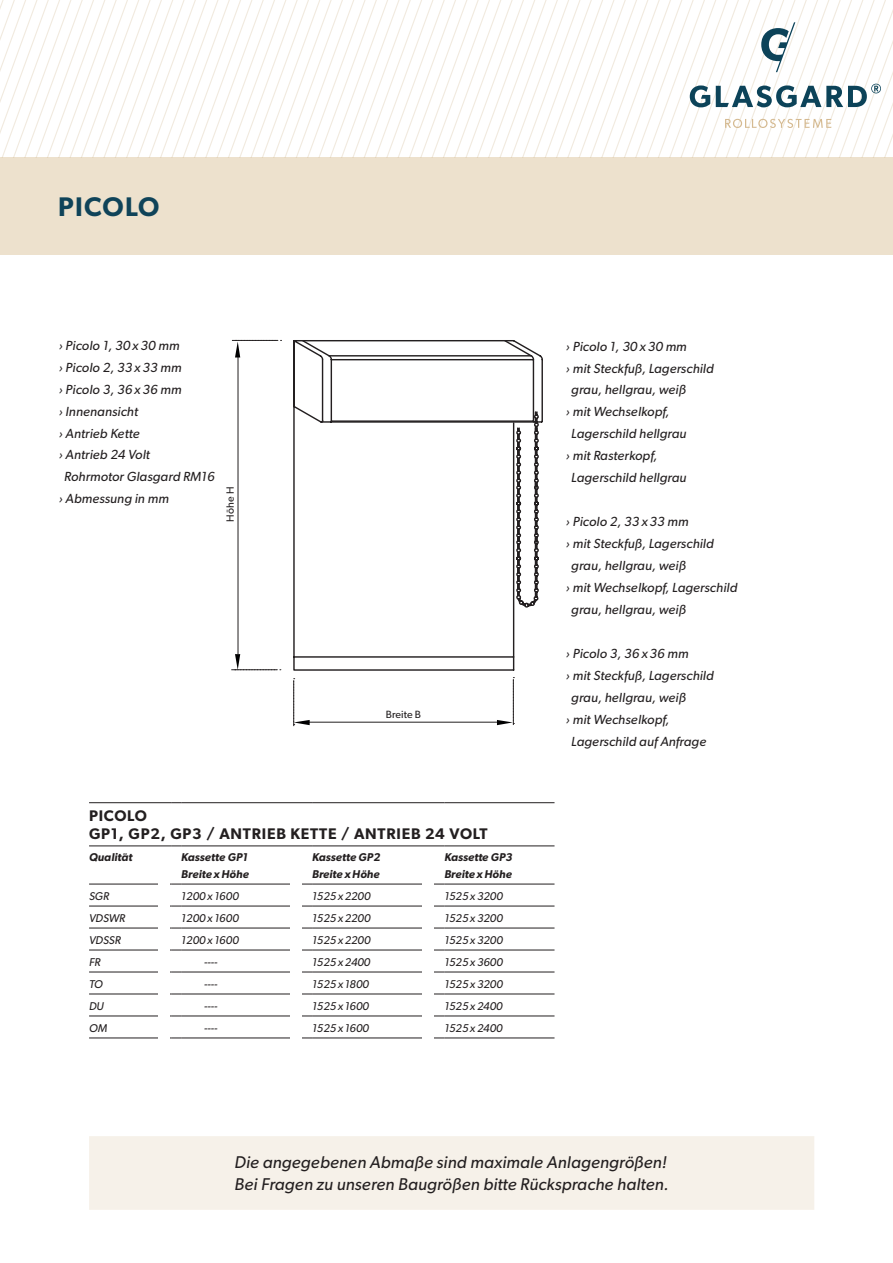
<style>
.page{position:relative;width:893px;height:1263px;background:#fff}
.page>*{position:absolute;margin:0;border:0;box-sizing:border-box;transform-origin:0 0}
.t1{font:600 27px "Gibson";letter-spacing:.05em;color:#0f4359}
.t2{font:italic 17.1px/21.9px "Gibson";letter-spacing:.01em;color:#231f20}
.t3{font:600 15.45px/18px "Gibson";letter-spacing:.05em;color:#231f20}
.t4{font:italic 13.2px "Gibson";letter-spacing:.01em;color:#231f20}
.t5{font:italic 11.25px "Gibson";color:#231f20}
.t6{font:italic 600 11.25px/16.2px "Gibson";letter-spacing:.01em;color:#231f20}
.t7{font:10.5px "Gibson";letter-spacing:.01em;color:#231f20}
</style>
<div class="page">
<div style="left:89px;top:1136px;width:725px;height:74px;background:#f6f1e9"></div>
<hr style="left:231px;top:669px;width:46px;height:1px;background:#231f20">
<svg style="left:235px;top:654px;width:46px;height:16px"></svg>
<hr style="left:302px;top:722px;width:199px;height:1px;background:#231f20">
<hr style="left:238px;top:355px;width:1px;height:299px;background:#231f20">
<svg style="left:235px;top:340px;width:47px;height:17px"></svg>
<hr style="left:232px;top:340px;width:46px;height:1px;background:#231f20">
<div style="left:0;top:157px;width:893px;height:98px;background:#ede1cd"></div>
<svg style="left:557px;top:0;width:10px;height:157px"></svg>
<svg style="left:567px;top:0;width:10px;height:157px"></svg>
<svg style="left:577px;top:0;width:10px;height:157px"></svg>
<svg style="left:587px;top:0;width:10px;height:157px"></svg>
<svg style="left:597px;top:0;width:10px;height:157px"></svg>
<svg style="left:497px;top:677px;width:17px;height:48px"></svg>
<hr style="left:513px;top:679px;width:1px;height:46px;background:#231f20">
<svg style="left:293px;top:678px;width:17px;height:47px"></svg>
<hr style="left:293px;top:680px;width:1px;height:46px;background:#231f20">
<hr style="left:89px;top:802px;width:82px;height:1px;background:#231f20">
<hr style="left:181px;top:802px;width:131px;height:1px;background:#231f20">
<hr style="left:312px;top:802px;width:132px;height:1px;background:#231f20">
<hr style="left:444px;top:802px;width:110px;height:1px;background:#231f20">
<hr style="left:89px;top:845px;width:82px;height:1px;background:#231f20">
<hr style="left:181px;top:845px;width:131px;height:1px;background:#231f20">
<hr style="left:312px;top:845px;width:132px;height:1px;background:#231f20">
<hr style="left:444px;top:845px;width:110px;height:1px;background:#231f20">
<hr style="left:89px;top:884px;width:82px;height:1px;background:#231f20">
<hr style="left:181px;top:884px;width:131px;height:1px;background:#231f20">
<hr style="left:312px;top:884px;width:132px;height:1px;background:#231f20">
<hr style="left:444px;top:884px;width:110px;height:1px;background:#231f20">
<hr style="left:89px;top:906px;width:82px;height:1px;background:#231f20">
<hr style="left:181px;top:906px;width:131px;height:1px;background:#231f20">
<hr style="left:312px;top:906px;width:132px;height:1px;background:#231f20">
<hr style="left:444px;top:906px;width:110px;height:1px;background:#231f20">
<hr style="left:89px;top:928px;width:82px;height:1px;background:#231f20">
<hr style="left:181px;top:928px;width:131px;height:1px;background:#231f20">
<hr style="left:312px;top:928px;width:132px;height:1px;background:#231f20">
<hr style="left:444px;top:928px;width:110px;height:1px;background:#231f20">
<hr style="left:89px;top:949px;width:82px;height:1px;background:#231f20">
<hr style="left:181px;top:949px;width:131px;height:1px;background:#231f20">
<hr style="left:312px;top:949px;width:132px;height:1px;background:#231f20">
<hr style="left:444px;top:949px;width:110px;height:1px;background:#231f20">
<hr style="left:89px;top:971px;width:82px;height:1px;background:#231f20">
<hr style="left:181px;top:971px;width:131px;height:1px;background:#231f20">
<hr style="left:312px;top:971px;width:132px;height:1px;background:#231f20">
<hr style="left:444px;top:971px;width:110px;height:1px;background:#231f20">
<hr style="left:89px;top:993px;width:82px;height:1px;background:#231f20">
<hr style="left:181px;top:993px;width:131px;height:1px;background:#231f20">
<hr style="left:312px;top:993px;width:132px;height:1px;background:#231f20">
<hr style="left:444px;top:993px;width:110px;height:1px;background:#231f20">
<hr style="left:89px;top:1015px;width:82px;height:1px;background:#231f20">
<hr style="left:181px;top:1015px;width:131px;height:1px;background:#231f20">
<hr style="left:312px;top:1015px;width:132px;height:1px;background:#231f20">
<hr style="left:444px;top:1015px;width:110px;height:1px;background:#231f20">
<hr style="left:89px;top:1037px;width:82px;height:1px;background:#231f20">
<hr style="left:181px;top:1037px;width:131px;height:1px;background:#231f20">
<hr style="left:312px;top:1037px;width:132px;height:1px;background:#231f20">
<hr style="left:444px;top:1037px;width:110px;height:1px;background:#231f20">
<div style="left:158px;top:856px;width:12px;height:272px;background:#fff"></div>
<svg style="left:293px;top:340px;width:222px;height:331px"></svg>
<svg style="left:301px;top:340px;width:242px;height:268px"></svg>
<div style="left:290px;top:853px;width:12px;height:218px;background:#fff"></div>
<div style="left:422px;top:857px;width:12px;height:218px;background:#fff"></div>
<svg style="left:607px;top:0;width:286px;height:157px"></svg>
<h1 class="t1" style="left:58px;top:191px;width:103px">PICOLO</h1>
<p class="t4" style="left:59px;top:337px;width:122px">› Picolo 1, 30 x 30 mm</p>
<p class="t4" style="left:59px;top:359px;width:124px">› Picolo 2, 33 x 33 mm</p>
<p class="t4" style="left:59px;top:381px;width:124px">› Picolo 3, 36 x 36 mm</p>
<p class="t4" style="left:59px;top:403px;width:81px">› Innenansicht</p>
<p class="t4" style="left:59px;top:425px;width:82px">› Antrieb Kette</p>
<p class="t4" style="left:59px;top:447px;width:93px">› Antrieb 24 Volt</p>
<p class="t4" style="left:64px;top:469px;width:152px">Rohrmotor Glasgard RM16</p>
<p class="t4" style="left:59px;top:491px;width:112px">› Abmessung in mm</p>
<p class="t7" style="left:224px;top:522px;width:36px;rotate:-90deg">Höhe H</p>
<p class="t7" style="left:386px;top:707px;width:37px">Breite B</p>
<p class="t3" style="left:89px;top:807px;width:400px">PICOLO<br>GP1, GP2, GP3 / ANTRIEB KETTE / ANTRIEB 24 VOLT</p>
<p class="t6" style="left:89px;top:849px;width:45px">Qualität</p>
<p class="t6" style="left:181px;top:849px;width:69px">Kassette GP1<br>Breite x Höhe</p>
<p class="t6" style="left:312px;top:849px;width:70px">Kassette GP2<br>Breite x Höhe</p>
<p class="t6" style="left:444px;top:849px;width:70px">Kassette GP3<br>Breite x Höhe</p>
<p class="t5" style="left:89px;top:889px;width:21px">SGR</p>
<p class="t5" style="left:181px;top:889px;width:59px">1200 x 1600</p>
<p class="t5" style="left:312px;top:889px;width:60px">1525x 2200</p>
<p class="t5" style="left:444px;top:889px;width:60px">1525x 3200</p>
<p class="t5" style="left:89px;top:911px;width:38px">VDSWR</p>
<p class="t5" style="left:181px;top:911px;width:59px">1200 x 1600</p>
<p class="t5" style="left:312px;top:911px;width:60px">1525x 2200</p>
<p class="t5" style="left:444px;top:911px;width:60px">1525x 3200</p>
<p class="t5" style="left:89px;top:933px;width:33px">VDSSR</p>
<p class="t5" style="left:181px;top:933px;width:59px">1200 x 1600</p>
<p class="t5" style="left:312px;top:933px;width:60px">1525x 2200</p>
<p class="t5" style="left:444px;top:933px;width:60px">1525x 3200</p>
<p class="t5" style="left:89px;top:955px;width:13px">FR</p>
<p class="t5" style="left:204px;top:955px;width:15px">----</p>
<p class="t5" style="left:312px;top:955px;width:60px">1525x 2400</p>
<p class="t5" style="left:444px;top:955px;width:60px">1525x 3600</p>
<p class="t5" style="left:89px;top:977px;width:15px">TO</p>
<p class="t5" style="left:204px;top:977px;width:15px">----</p>
<p class="t5" style="left:312px;top:977px;width:58px">1525x 1800</p>
<p class="t5" style="left:444px;top:977px;width:60px">1525x 3200</p>
<p class="t5" style="left:89px;top:999px;width:16px">DU</p>
<p class="t5" style="left:204px;top:999px;width:15px">----</p>
<p class="t5" style="left:312px;top:999px;width:58px">1525x 1600</p>
<p class="t5" style="left:444px;top:999px;width:60px">1525x 2400</p>
<p class="t5" style="left:89px;top:1021px;width:19px">OM</p>
<p class="t5" style="left:204px;top:1021px;width:15px">----</p>
<p class="t5" style="left:312px;top:1021px;width:58px">1525x 1600</p>
<p class="t5" style="left:444px;top:1021px;width:60px">1525x 2400</p>
<p class="t4" style="left:566px;top:338px;width:122px">› Picolo 1, 30 x 30 mm</p>
<p class="t4" style="left:566px;top:360px;width:149px">› mit Steckfuß, Lagerschild</p>
<p class="t4" style="left:571px;top:382px;width:116px">grau, hellgrau, weiß</p>
<p class="t4" style="left:566px;top:404px;width:105px">› mit Wechselkopf,</p>
<p class="t4" style="left:571px;top:426px;width:117px">Lagerschild hellgrau</p>
<p class="t4" style="left:566px;top:448px;width:93px">› mit Rasterkopf,</p>
<p class="t4" style="left:571px;top:470px;width:117px">Lagerschild hellgrau</p>
<p class="t4" style="left:566px;top:514px;width:124px">› Picolo 2, 33 x 33 mm</p>
<p class="t4" style="left:566px;top:535px;width:149px">› mit Steckfuß, Lagerschild</p>
<p class="t4" style="left:571px;top:557px;width:116px">grau, hellgrau, weiß</p>
<p class="t4" style="left:566px;top:579px;width:173px">› mit Wechselkopf, Lagerschild</p>
<p class="t4" style="left:571px;top:601px;width:116px">grau, hellgrau, weiß</p>
<p class="t4" style="left:566px;top:645px;width:124px">› Picolo 3, 36 x 36 mm</p>
<p class="t4" style="left:566px;top:667px;width:149px">› mit Steckfuß, Lagerschild</p>
<p class="t4" style="left:571px;top:689px;width:116px">grau, hellgrau, weiß</p>
<p class="t4" style="left:566px;top:711px;width:105px">› mit Wechselkopf,</p>
<p class="t4" style="left:571px;top:733px;width:136px">Lagerschild auf Anfrage</p>
<p class="t2" style="left:235px;top:1151px;width:436px">Die angegebenen Abmaße sind maximale Anlagengrößen!<br>Bei Fragen zu unseren Baugrößen bitte Rücksprache halten.</p>
</div>
